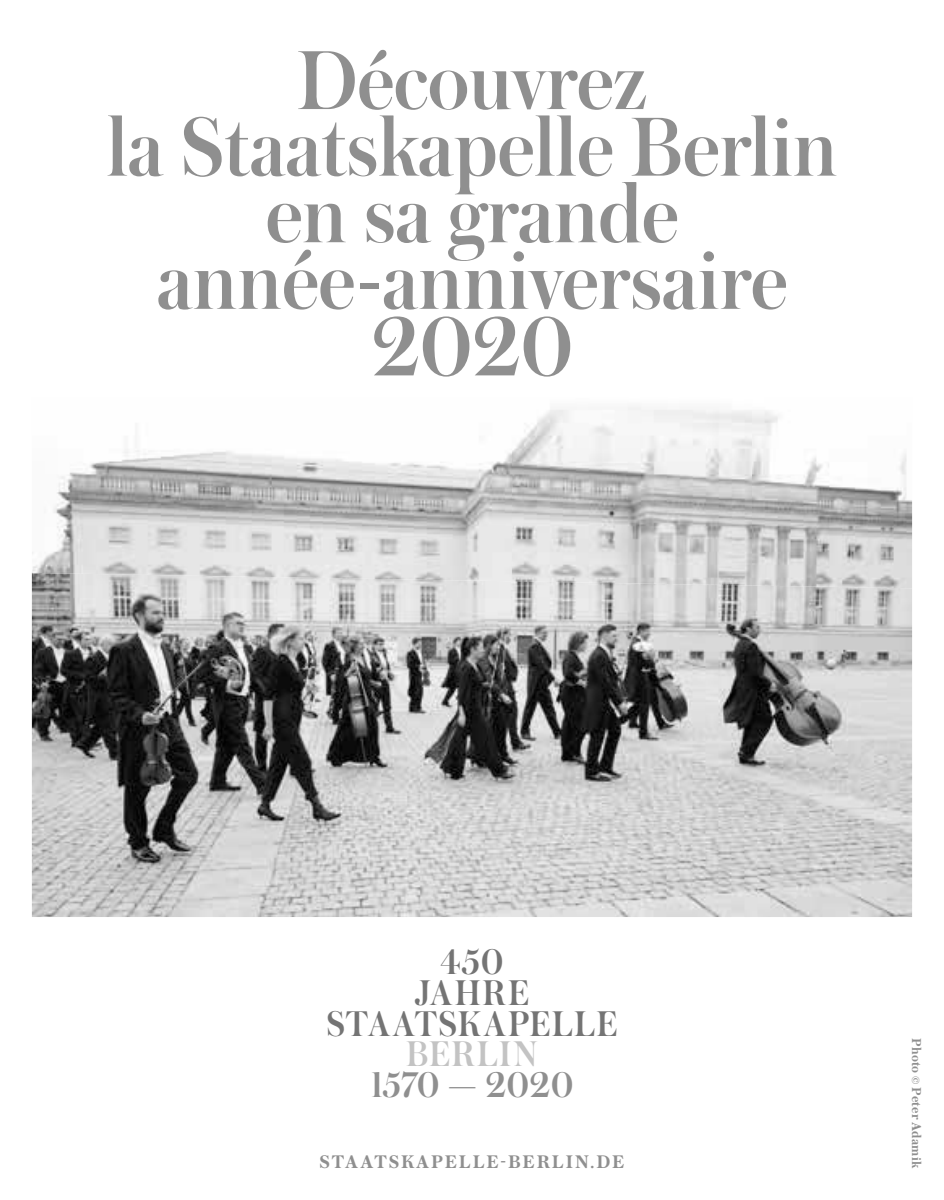
<style>
.page{position:relative;width:944px;height:1200px;background:#fff}
.page>*{position:absolute;margin:0;border:0;box-sizing:border-box;transform-origin:0 0}
.t1{font:500 87.98px/66.6px "Austin";color:#8f8f8f;text-align:center}
.t2{font:500 37.57px/30.6px "Austin";letter-spacing:.045em;color:#747474;text-align:center}
.t3{font:500 37.57px "Austin";letter-spacing:.015em;color:#8f8f8f}
.t4{font:500 37.57px "Austin";letter-spacing:.05em;color:#c3c3c3}
.t5{font:600 19.12px "Austin Text";letter-spacing:.1em;color:#8f8f8f}
.t6{font:600 13.5px "Austin Text";letter-spacing:.02em;color:#8f8f8f}
</style>
<div class="page">
<img style="left:32px;top:588px;width:880px;height:328px">
<svg style="left:31px;top:514px;width:882px;height:74px;background:#cfcfcf"></svg>
<img style="left:32px;top:449px;width:240px;height:128px">
<img style="left:272px;top:453px;width:240px;height:128px">
<img style="left:512px;top:407px;width:240px;height:178px">
<img style="left:752px;top:411px;width:160px;height:177px">
<p class="t1" style="left:106px;top:45px;width:733px">Découvrez<br>la Staatskapelle Berlin en sa grande année-anniversaire<br>2020</p>
<p class="t2" style="left:326px;top:945px;width:292px">450<br>JAHRE<br>STAATSKAPELLE</p>
<p class="t4" style="left:406px;top:1027px;width:133px">BERLIN</p>
<p class="t3" style="left:371px;top:1057px;width:204px">1570 — 2020</p>
<p class="t5" style="left:320px;top:1147px;width:306px">STAATSKAPELLE-BERLIN.DE</p>
<p class="t6" style="left:926px;top:1037px;width:131px;rotate:90deg">Photo © Peter Adamik</p>
</div>
